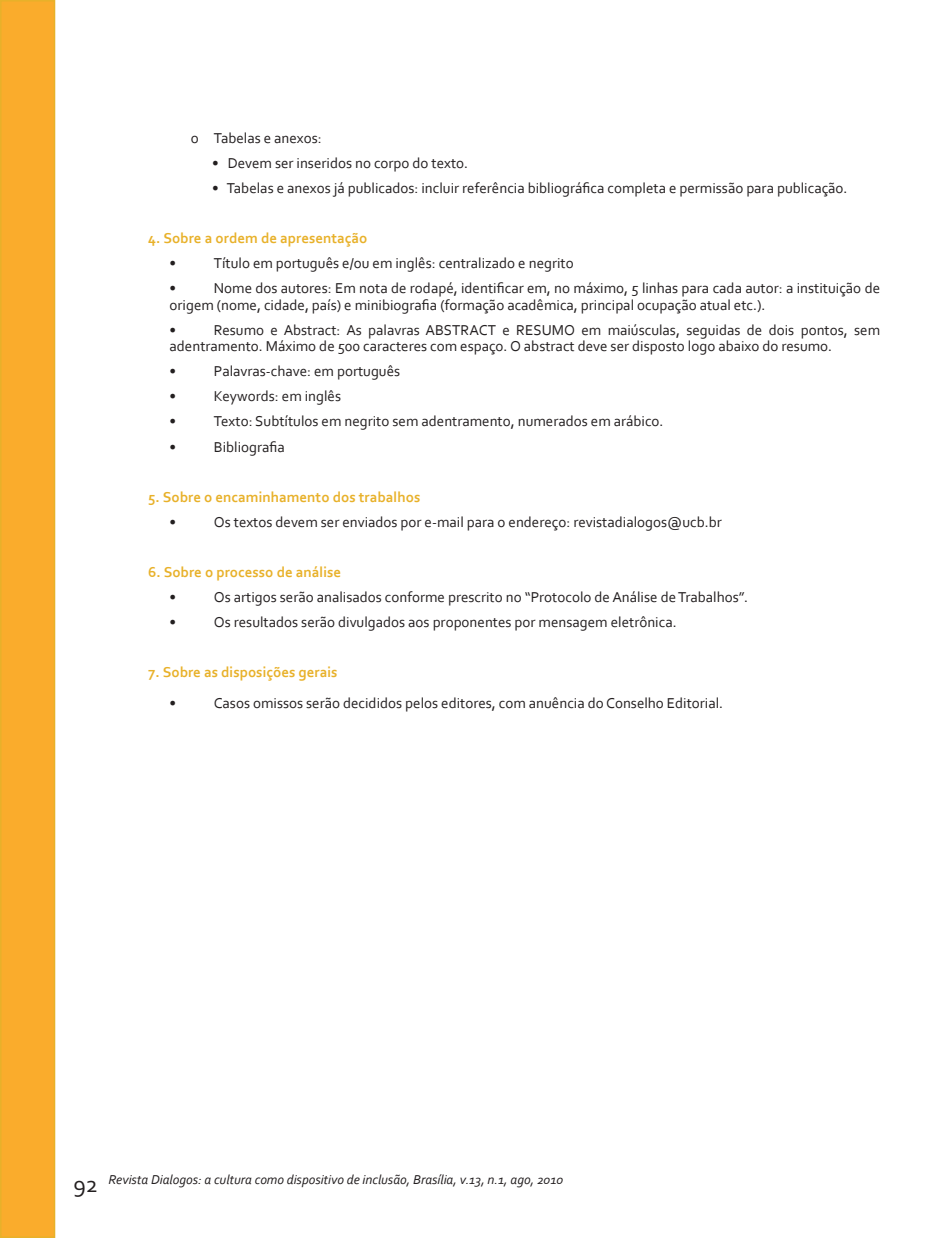
<style>
.page{position:relative;width:944px;height:1238px;background:#fff}
.page>*{position:absolute;margin:0;border:0;box-sizing:border-box;transform-origin:0 0}
.t1{font:15px/16.5px "Corbel";color:#231f20}
.t2{font:700 15px "Corbel";color:#e8b12a}
.t3{font:italic 13.5px "Corbel";color:#231f20}
.s1{font-style:normal;font-size:24px}
</style>
<div class="page">
<div style="left:0;top:0;width:55px;height:1237px;background:#faac2c;border:2px solid #e8b12a"></div>
<p class="t1" style="left:191px;top:130px;width:132px">o Tabelas e anexos:</p>
<p class="t1" style="left:212px;top:155px;width:258px">• Devem ser inseridos no corpo do texto.</p>
<p class="t1" style="left:212px;top:180px;width:637px">• Tabelas e anexos já publicados: incluir referência bibliográfica completa e permissão para publicação.</p>
<p class="t2" style="left:148px;top:229px;width:221px">4. Sobre a ordem de apresentação</p>
<p class="t1" style="left:170px;top:255px;width:8px">•</p>
<p class="t1" style="left:214px;top:255px;width:362px">Título em português e/ou em inglês: centralizado e negrito</p>
<p class="t1" style="left:170px;top:280px;width:8px">•</p>
<p class="t1" style="left:170px;top:280px;width:712px;text-indent:44px">Nome dos autores: Em nota de rodapé, identificar em, no máximo, 5 linhas para cada autor: a instituição de origem (nome, cidade, país) e minibiografia (formação acadêmica, principal ocupação atual etc.).</p>
<p class="t1" style="left:170px;top:321px;width:8px">•</p>
<p class="t1" style="left:170px;top:321px;width:712px;text-indent:44px">Resumo e Abstract: As palavras ABSTRACT e RESUMO em maiúsculas, seguidas de dois pontos, sem adentramento. Máximo de 500 caracteres com espaço. O abstract deve ser disposto logo abaixo do resumo.</p>
<p class="t1" style="left:170px;top:363px;width:8px">•</p>
<p class="t1" style="left:214px;top:363px;width:188px">Palavras-chave: em português</p>
<p class="t1" style="left:170px;top:388px;width:8px">•</p>
<p class="t1" style="left:214px;top:388px;width:129px">Keywords: em inglês</p>
<p class="t1" style="left:170px;top:413px;width:8px">•</p>
<p class="t1" style="left:214px;top:413px;width:451px">Texto: Subtítulos em negrito sem adentramento, numerados em arábico.</p>
<p class="t1" style="left:170px;top:438px;width:8px">•</p>
<p class="t1" style="left:214px;top:438px;width:73px">Bibliografia</p>
<p class="t2" style="left:148px;top:487px;width:274px">5. Sobre o encaminhamento dos trabalhos</p>
<p class="t1" style="left:170px;top:513px;width:8px">•</p>
<p class="t1" style="left:214px;top:513px;width:509px">Os textos devem ser enviados por e-mail para o endereço: revistadialogos@ucb.br</p>
<p class="t2" style="left:148px;top:562px;width:194px">6. Sobre o processo de análise</p>
<p class="t1" style="left:170px;top:588px;width:8px">•</p>
<p class="t1" style="left:214px;top:588px;width:536px">Os artigos serão analisados conforme prescrito no “Protocolo de Análise de Trabalhos”.</p>
<p class="t1" style="left:170px;top:613px;width:8px">•</p>
<p class="t1" style="left:214px;top:613px;width:464px">Os resultados serão divulgados aos proponentes por mensagem eletrônica.</p>
<p class="t2" style="left:148px;top:662px;width:191px">7. Sobre as disposições gerais</p>
<p class="t1" style="left:170px;top:694px;width:8px">•</p>
<p class="t1" style="left:214px;top:694px;width:511px">Casos omissos serão decididos pelos editores, com anuência do Conselho Editorial.</p>
<p class="t3" style="left:73px;top:1171px;width:492px"><span class="s1">92</span> Revista Dialogos: a cultura como dispositivo de inclusão, Brasília, v.13, n.1, ago, 2010</p>
</div>
